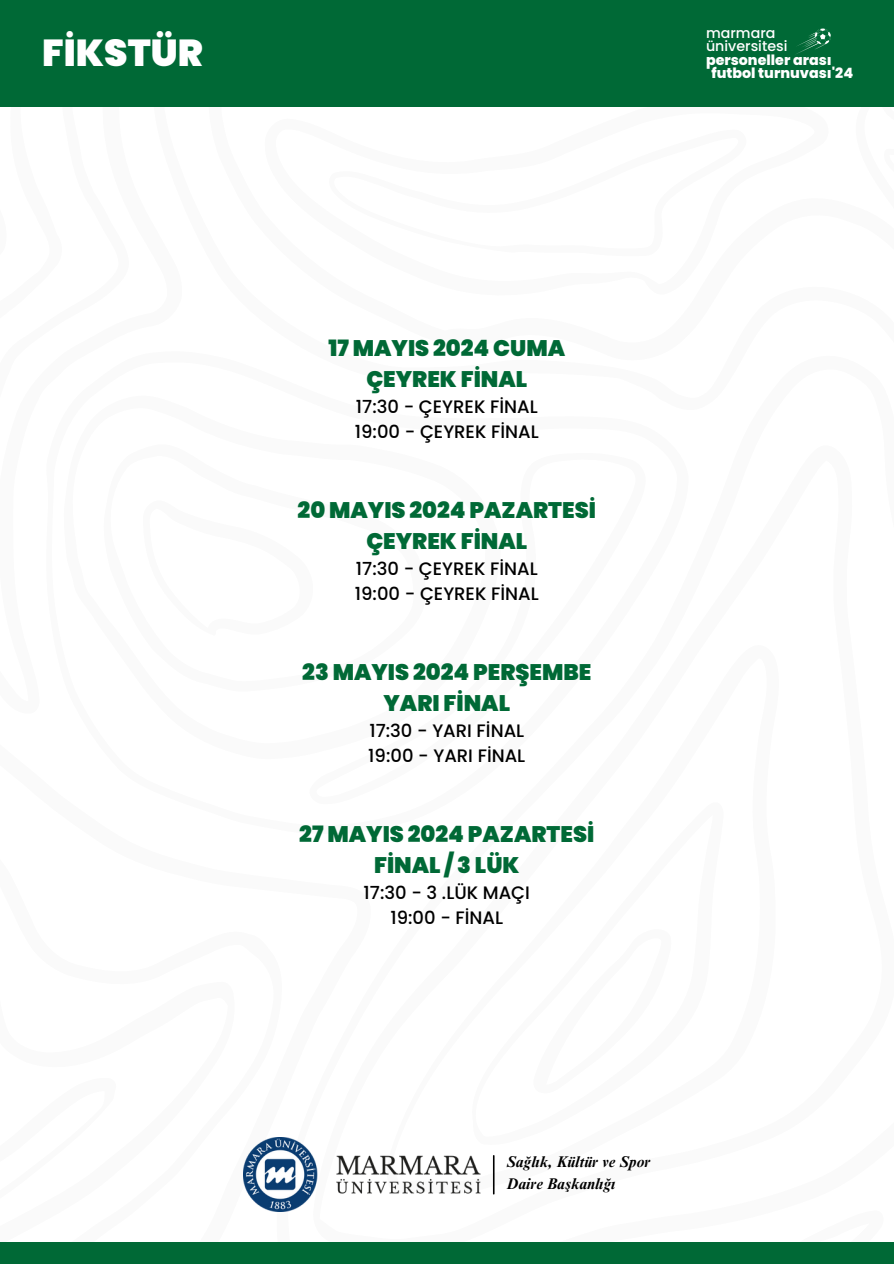
<style>
.page{position:relative;width:894px;height:1264px;background:#fff}
.page>*{position:absolute;margin:0;border:0;box-sizing:border-box;transform-origin:0 0}
.t1{font:900 37.5px "Poppins";color:#fff}
.t2{font:900 22.5px/31.5px "Poppins";color:#006936;text-align:center}
.t3{font:500 18px/24.8px "Poppins";color:#000}
.t4{font:italic 700 15.45px/21.5px "Times NRMT Pro";color:#000}
.t5{font:800 14.25px/13.4px "Poppins";color:#fff}
.t6{font:500 14.25px "Poppins";color:#fff}
</style>
<div class="page">
<div style="left:0;top:0;width:893px;height:106px;background:#006936"></div>
<div style="left:0;top:1241px;width:893px;height:22px;background:#006936"></div>
<img style="left:243px;top:1137px;width:237px;height:74px">
<hr style="left:493px;top:1155px;width:1px;height:38px;background:#000">
<svg style="left:796px;top:28px;width:35px;height:26px"></svg>
<h2 class="t1" style="left:42px;top:26px;width:162px">FİKSTÜR</h2>
<h1 class="t6" style="left:705px;top:23px;width:71px">marmara</h1>
<p class="t6" style="left:705px;top:36px;width:83px">üniversitesi</p>
<p class="t5" style="left:711px;top:53px;width:143px;text-indent:-5px">personeller arası futbol turnuvası'24</p>
<p class="t2" style="left:328px;top:332px;width:238px">17 MAYIS 2024 CUMA<br>ÇEYREK FİNAL</p>
<p class="t3" style="left:355px;top:394px;width:185px">17:30 - ÇEYREK FİNAL<br>19:00 - ÇEYREK FİNAL</p>
<p class="t2" style="left:297px;top:494px;width:300px">20 MAYIS 2024 PAZARTESİ<br>ÇEYREK FİNAL</p>
<p class="t3" style="left:355px;top:556px;width:185px">17:30 - ÇEYREK FİNAL<br>19:00 - ÇEYREK FİNAL</p>
<h3 class="t2" style="left:302px;top:656px;width:290px">23 MAYIS 2024 PERŞEMBE<br>YARI FİNAL</h3>
<h3 class="t3" style="left:368px;top:718px;width:158px">17:30 - YARI FİNAL<br>19:00 - YARI FİNAL</h3>
<h2 class="t2" style="left:299px;top:818px;width:296px">27 MAYIS 2024 PAZARTESİ<br>FİNAL / 3 LÜK</h2>
<h2 class="t3" style="left:363px;top:880px;width:168px;text-align:center">17:30 - 3 .LÜK MAÇI<br>19:00 - FİNAL</h2>
<p class="t4" style="left:506px;top:1153px;width:145px">Sağlık, Kültür ve Spor<br>Daire Başkanlığı</p>
</div>
